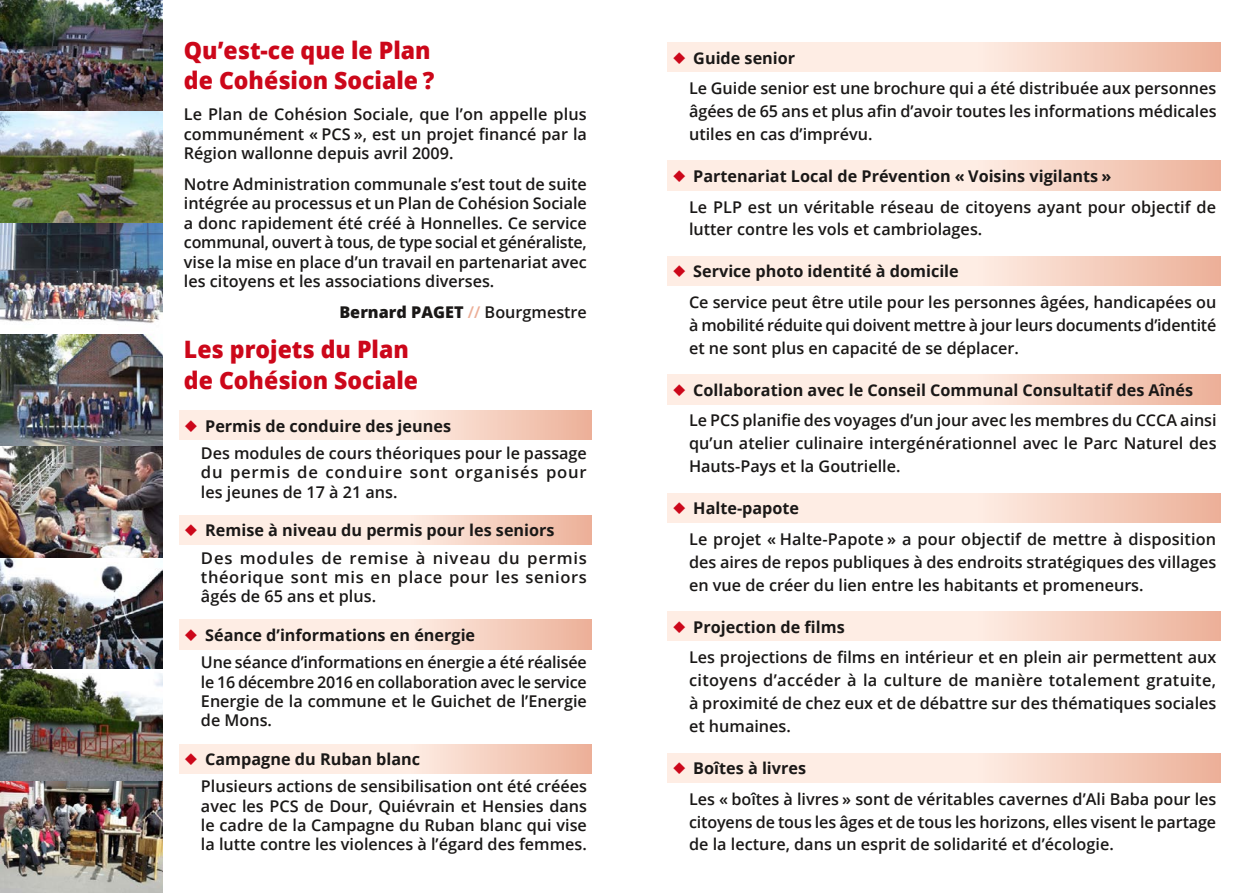
<style>
.page{position:relative;width:1259px;height:893px;background:#fff}
.page>*{position:absolute;margin:0;border:0;box-sizing:border-box;transform-origin:0 0}
.t1{font:800 24px/30.6px "Open Sans";color:#cc071a;scale:.96 1}
.t2{font:600 16.2px/19.5px "Open Sans";color:#1a1817;text-align:justify}
.t3{font:700 16.2px "Open Sans";color:#1a1817}
.t4{font:800 16.2px "Open Sans";color:#1a1817}
.s1{font-weight:600;color:#ecae97}
.s2{font-weight:600}
</style>
<div class="page">
<svg style="left:180px;top:411px;width:411px;height:29px;background:#f9dfd2"></svg>
<svg style="left:180px;top:515px;width:411px;height:29px;background:#f9dfd2"></svg>
<svg style="left:180px;top:620px;width:411px;height:29px;background:#f9dfd2"></svg>
<svg style="left:180px;top:744px;width:411px;height:29px;background:#f9dfd2"></svg>
<svg style="left:668px;top:43px;width:552px;height:29px;background:#fadfd3"></svg>
<svg style="left:668px;top:161px;width:552px;height:29px;background:#fadfd3"></svg>
<svg style="left:668px;top:256px;width:552px;height:30px;background:#fadfd3"></svg>
<svg style="left:668px;top:375px;width:552px;height:29px;background:#fadfd3"></svg>
<svg style="left:668px;top:493px;width:552px;height:29px;background:#fadfd3"></svg>
<svg style="left:668px;top:612px;width:552px;height:29px;background:#fadfd3"></svg>
<svg style="left:668px;top:753px;width:552px;height:29px;background:#fadfd3"></svg>
<img style="left:0;top:0;width:163px;height:893px">
<svg style="left:185px;top:420px;width:12px;height:12px"></svg>
<svg style="left:185px;top:524px;width:12px;height:12px"></svg>
<svg style="left:185px;top:629px;width:12px;height:12px"></svg>
<svg style="left:185px;top:753px;width:12px;height:12px"></svg>
<svg style="left:673px;top:52px;width:12px;height:12px"></svg>
<svg style="left:673px;top:170px;width:12px;height:12px"></svg>
<svg style="left:673px;top:266px;width:12px;height:11px"></svg>
<svg style="left:673px;top:384px;width:12px;height:12px"></svg>
<svg style="left:673px;top:502px;width:12px;height:12px"></svg>
<svg style="left:673px;top:621px;width:12px;height:12px"></svg>
<svg style="left:673px;top:762px;width:12px;height:12px"></svg>
<h1 class="t1" style="left:184px;top:33px;width:262px">Qu’est-ce que le Plan de Cohésion Sociale ?</h1>
<p class="t2" style="left:184px;top:104px;width:404px">Le Plan de Cohésion Sociale, que l’on appelle plus communément « PCS », est un projet financé par la Région wallonne depuis avril 2009.</p>
<p class="t2" style="left:184px;top:174px;width:404px">Notre Administration communale s’est tout de suite intégrée au processus et un Plan de Cohésion Sociale a donc rapidement été créé à Honnelles. Ce service communal, ouvert à tous, de type social et généraliste, vise la mise en place d’un travail en partenariat avec les citoyens et les associations diverses.</p>
<p class="t4" style="left:339px;top:300px;width:249px">Bernard PAGET <span class="s1">//</span> <span class="s2">Bourgmestre</span></p>
<h1 class="t1" style="left:184px;top:333px;width:245px">Les projets du Plan de Cohésion Sociale</h1>
<p class="t3" style="left:205px;top:414px;width:247px">Permis de conduire des jeunes</p>
<p class="t2" style="left:201px;top:443px;width:387px">Des modules de cours théoriques pour le passage du permis de conduire sont organisés pour les jeunes de 17 à 21 ans.</p>
<p class="t3" style="left:205px;top:519px;width:351px">Remise à niveau du permis pour les seniors</p>
<p class="t2" style="left:201px;top:547px;width:387px">Des modules de remise à niveau du permis théorique sont mis en place pour les seniors âgés de 65 ans et plus.</p>
<p class="t3" style="left:205px;top:624px;width:271px">Séance d’informations en énergie</p>
<p class="t2" style="left:201px;top:652px;width:387px">Une séance d’informations en énergie a été réalisée le 16 décembre 2016 en collaboration avec le service Energie de la commune et le Guichet de l’Energie de Mons.</p>
<p class="t3" style="left:205px;top:748px;width:216px">Campagne du Ruban blanc</p>
<p class="t2" style="left:201px;top:776px;width:387px">Plusieurs actions de sensibilisation ont été créées avec les PCS de Dour, Quiévrain et Hensies dans le cadre de la Campagne du Ruban blanc qui vise la lutte contre les violences à l’égard des femmes.</p>
<p class="t3" style="left:693px;top:46px;width:103px">Guide senior</p>
<p class="t2" style="left:689px;top:76px;width:529px;line-height:23px">Le Guide senior est une brochure qui a été distribuée aux personnes âgées de 65 ans et plus afin d’avoir toutes les informations médicales utiles en cas d’imprévu.</p>
<p class="t3" style="left:693px;top:165px;width:420px">Partenariat Local de Prévention « Voisins vigilants »</p>
<p class="t2" style="left:689px;top:195px;width:528px;line-height:23px">Le PLP est un véritable réseau de citoyens ayant pour objectif de lutter contre les vols et cambriolages.</p>
<p class="t3" style="left:693px;top:260px;width:267px">Service photo identité à domicile</p>
<p class="t2" style="left:689px;top:290px;width:529px;line-height:23px">Ce service peut être utile pour les personnes âgées, handicapées ou à mobilité réduite qui doivent mettre à jour leurs documents d’identité et ne sont plus en capacité de se déplacer.</p>
<p class="t3" style="left:693px;top:379px;width:501px">Collaboration avec le Conseil Communal Consultatif des Aînés</p>
<p class="t2" style="left:689px;top:409px;width:529px;line-height:23px">Le PCS planifie des voyages d’un jour avec les membres du CCCA ainsi qu’un atelier culinaire intergénérationnel avec le Parc Naturel des Hauts-Pays et la Goutrielle.</p>
<p class="t3" style="left:693px;top:497px;width:107px">Halte-papote</p>
<p class="t2" style="left:689px;top:527px;width:529px;line-height:23px">Le projet « Halte-Papote » a pour objectif de mettre à disposition des aires de repos publiques à des endroits stratégiques des villages en vue de créer du lien entre les habitants et promeneurs.</p>
<p class="t3" style="left:693px;top:615px;width:153px">Projection de films</p>
<p class="t2" style="left:689px;top:646px;width:529px;line-height:23px">Les projections de films en intérieur et en plein air permettent aux citoyens d’accéder à la culture de manière totalement gratuite, à proximité de chez eux et de débattre sur des thématiques sociales et humaines.</p>
<p class="t3" style="left:693px;top:757px;width:114px">Boîtes à livres</p>
<p class="t2" style="left:689px;top:787px;width:529px;line-height:23px">Les « boîtes à livres » sont de véritables cavernes d’Ali Baba pour les citoyens de tous les âges et de tous les horizons, elles visent le partage de la lecture, dans un esprit de solidarité et d’écologie.</p>
</div>
